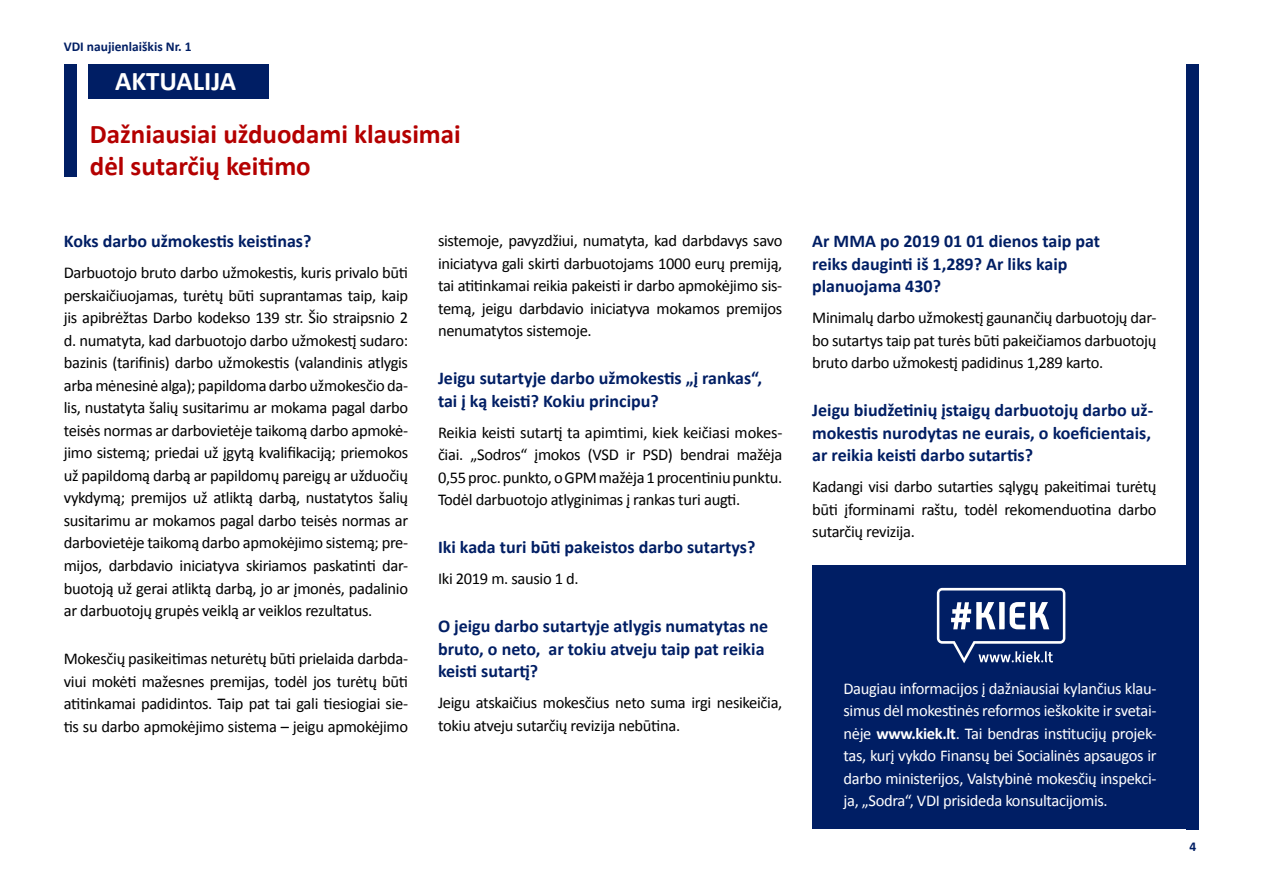
<style>
.page{position:relative;width:1263px;height:893px;background:#fff}
.page>*{position:absolute;margin:0;border:0;box-sizing:border-box;transform-origin:0 0}
.t1{font:700 27px/32.4px "Calibri";color:#b40000}
.t2{font:700 27px "Calibri";color:#fff}
.t3{font:700 18px/22.5px "Calibri";color:#001e64}
.t4{font:16.5px/22.5px "Calibri";letter-spacing:-.02em;color:#000;text-align:justify}
.t5{font:16.5px/22.5px "Calibri";letter-spacing:-.02em;color:#fff;text-align:justify}
.t6{font:700 13.5px "Calibri";color:#001e64}
.s1{font-weight:700}
</style>
<div class="page">
<div style="left:64px;top:64px;width:13px;height:112px;background:#001e64"></div>
<div style="left:89px;top:64px;width:180px;height:34px;background:#001e64"></div>
<div style="left:812px;top:566px;width:381px;height:263px;background:#001e64"></div>
<svg style="left:937px;top:588px;width:128px;height:75px"></svg>
<div style="left:1186px;top:64px;width:13px;height:765px;background:#001e64"></div>
<p class="t6" style="left:64px;top:37px;width:130px">VDI naujienlaiškis Nr. 1</p>
<h1 class="t2" style="left:115px;top:62px;width:123px">AKTUALIJA</h1>
<h1 class="t1" style="left:90px;top:116px;width:373px">Dažniausiai užduodami klausimai dėl sutarčių keitimo</h1>
<p class="t3" style="left:64px;top:230px;width:249px">Koks darbo užmokestis keistinas?</p>
<p class="t4" style="left:64px;top:261px;width:346px">Darbuotojo bruto darbo užmokestis, kuris privalo būti perskaičiuojamas, turėtų būti suprantamas taip, kaip jis apibrėžtas Darbo kodekso 139 str. Šio straipsnio 2 d. numatyta, kad darbuotojo darbo užmokestį sudaro: bazinis (tarifinis) darbo užmokestis (valandinis atlygis arba mėnesinė alga); papildoma darbo užmokesčio da&shy;lis, nustatyta šalių susitarimu ar mokama pagal darbo teisės normas ar darbovietėje taikomą darbo apmokė&shy;jimo sistemą; priedai už įgytą kvalifikaciją; priemokos už papildomą darbą ar papildomų pareigų ar užduočių vykdymą; premijos už atliktą darbą, nustatytos šalių susitarimu ar mokamos pagal darbo teisės normas ar darbovietėje taikomą darbo apmokėjimo sistemą; pre&shy;mijos, darbdavio iniciatyva skiriamos paskatinti dar&shy;buotoją už gerai atliktą darbą, jo ar įmonės, padalinio ar darbuotojų grupės veiklą ar veiklos rezultatus.</p>
<p class="t4" style="left:64px;top:646px;width:346px">Mokesčių pasikeitimas neturėtų būti prielaida darbda&shy;viui mokėti mažesnes premijas, todėl jos turėtų būti atitinkamai padidintos. Taip pat tai gali tiesiogiai sie&shy;tis su darbo apmokėjimo sistema – jeigu apmokėjimo</p>
<p class="t4" style="left:438px;top:229px;width:346px">sistemoje, pavyzdžiui, numatyta, kad darbdavys savo iniciatyva gali skirti darbuotojams 1000 eurų premiją, tai atitinkamai reikia pakeisti ir darbo apmokėjimo sis&shy;temą, jeigu darbdavio iniciatyva mokamos premijos nenumatytos sistemoje.</p>
<p class="t3" style="left:438px;top:366px;width:326px">Jeigu sutartyje darbo užmokestis „į rankas“, tai į ką keisti? Kokiu principu?</p>
<p class="t4" style="left:438px;top:420px;width:346px">Reikia keisti sutartį ta apimtimi, kiek keičiasi mokes&shy;čiai. „Sodros“ įmokos (VSD ir PSD) bendrai mažėja 0,55 proc. punkto, o GPM mažėja 1 procentiniu punktu.<br>Todėl darbuotojo atlyginimas į rankas turi augti.</p>
<p class="t3" style="left:438px;top:535px;width:319px">Iki kada turi būti pakeistos darbo sutartys?</p>
<p class="t4" style="left:438px;top:567px;width:142px">Iki 2019 m. sausio 1 d.</p>
<p class="t3" style="left:438px;top:614px;width:332px">O jeigu darbo sutartyje atlygis numatytas ne bruto, o neto, ar tokiu atveju taip pat reikia keisti sutartį?</p>
<p class="t4" style="left:438px;top:691px;width:346px">Jeigu atskaičius mokesčius neto suma irgi nesikeičia, tokiu atveju sutarčių revizija nebūtina.</p>
<p class="t3" style="left:812px;top:230px;width:289px">Ar MMA po 2019 01 01 dienos taip pat reiks dauginti iš 1,289? Ar liks kaip planuojama 430?</p>
<p class="t4" style="left:812px;top:306px;width:346px">Minimalų darbo užmokestį gaunančių darbuotojų dar&shy;bo sutartys taip pat turės būti pakeičiamos darbuotojų bruto darbo užmokestį padidinus 1,289 karto.</p>
<p class="t3" style="left:812px;top:399px;width:342px;text-align:justify">Jeigu biudžetinių įstaigų darbuotojų darbo už&shy;mokestis nurodytas ne eurais, o koeficientais, ar reikia keisti darbo sutartis?</p>
<p class="t4" style="left:812px;top:475px;width:346px">Kadangi visi darbo sutarties sąlygų pakeitimai turėtų būti įforminami raštu, todėl rekomenduotina darbo sutarčių revizija.</p>
<p class="t5" style="left:843px;top:676px;width:315px">Daugiau informacijos į dažniausiai kylančius klau&shy;simus dėl mokestinės reformos ieškokite ir svetai&shy;nėje <span class="s1">www.kiek.lt</span>. Tai bendras institucijų projek&shy;tas, kurį vykdo Finansų bei Socialinės apsaugos ir darbo ministerijos, Valstybinė mokesčių inspekci&shy;ja, „Sodra“, VDI prisideda konsultacijomis.</p>
<p class="t6" style="left:1189px;top:836px;width:8px">4</p>
</div>
